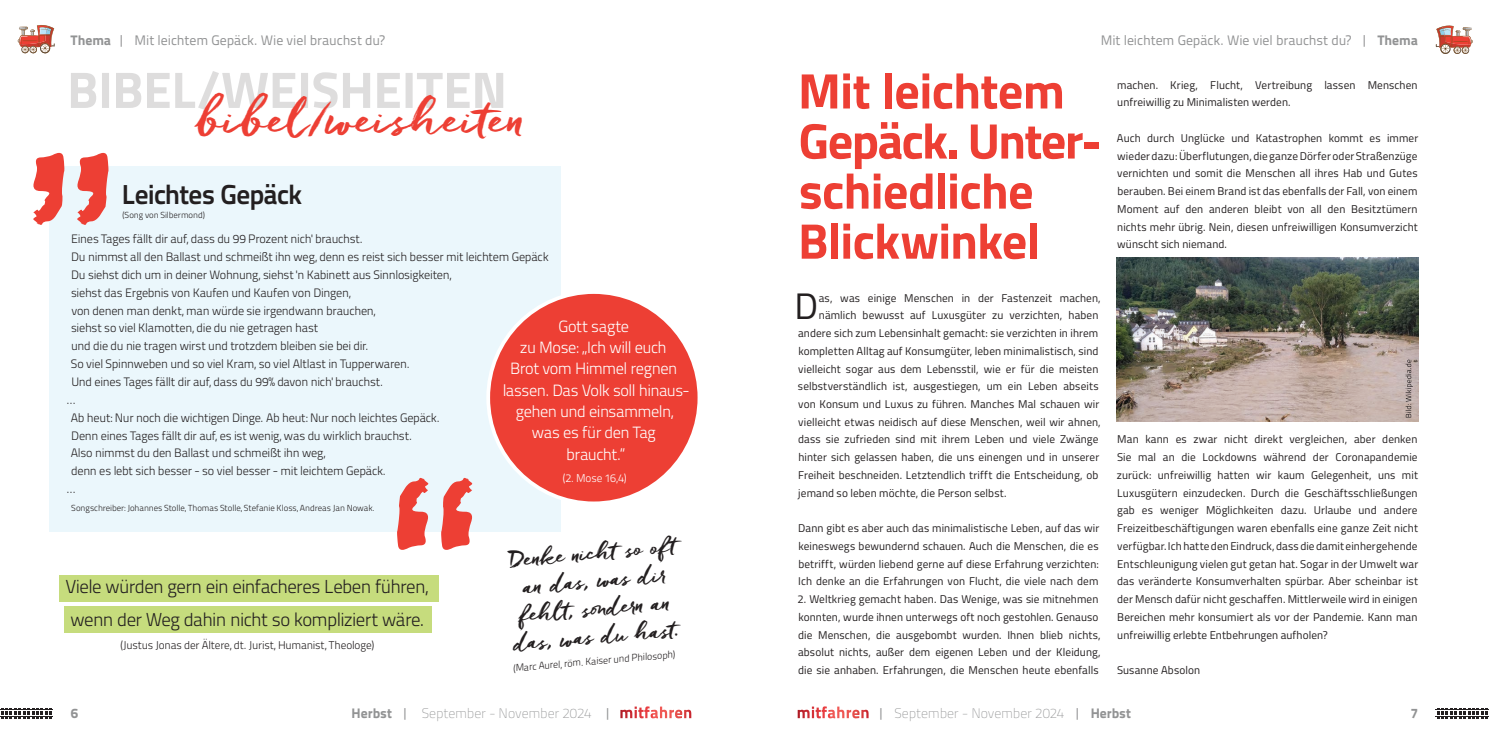
<style>
.page{position:relative;width:1489px;height:745px;background:#fff}
.page>*{position:absolute;margin:0;border:0;box-sizing:border-box;transform-origin:0 0}
.t1{font:700 50px/50px "Titillium";letter-spacing:-.015em;color:#ed3f34}
.t2{font:48px "Freeland";letter-spacing:.02em;color:#ed3f34}
.t3{font:36.88px "Titillium";color:#231f20}
.t4{font:27.38px "Titillium Text 25 L 800 wt";letter-spacing:-.03em;color:#231f20}
.t5{font:23.25px/27.9px "Freeland";color:#231f20;text-align:center}
.t6{font:18.75px/32.5px "Titillium Text 25 L 250 wt";letter-spacing:-.035em;color:#231f20}
.t7{font:16.25px/21.2px "Titillium Text 25 L 250 wt";letter-spacing:-.03em;color:#fff;text-align:center}
.t8{font:13.75px "Titillium Text 25 L 400 wt";letter-spacing:-.005em;color:#929394}
.t9{font:13.75px "Titillium Text 25 L 1 wt";letter-spacing:-.01em;color:#929394}
.t10{font:13.75px "Titillium Text 25 L 999 wt";color:#929394}
.t11{font:12.25px "Titillium Text 25 L 250 wt";letter-spacing:-.02em;color:#231f20}
.t12{font:11.25px/17.8px "Titillium";letter-spacing:.01em;color:#231f20;text-align:justify}
.t13{font:11.25px "Titillium Text 25 L 250 wt";letter-spacing:-.015em;color:#231f20}
.t14{font:11.25px "Titillium Text 25 L 250 wt";letter-spacing:-.01em;color:#fff}
.t15{font:10px "Titillium Text 25 L 250 wt";color:#231f20}
.t16{font:8.75px "Titillium Text 25 L 250 wt";letter-spacing:-.005em;color:#231f20}
.s1{font-family:"Titillium Text 25 L 999 wt"}
.s2{font-family:"Titillium Text 25 L 400 wt"}
</style>
<div class="page">
<svg style="left:0;top:708px;width:52px;height:10px"></svg>
<hr style="left:22px;top:714px;width:31px;height:2px;background:#231f20">
<hr style="left:22px;top:715px;width:31px;height:1px;background:#fff">
<hr style="left:22px;top:709px;width:31px;height:1px;background:#fff">
<hr style="left:1435px;top:714px;width:31px;height:2px;background:#231f20">
<hr style="left:1435px;top:715px;width:31px;height:1px;background:#fff">
<svg style="left:1436px;top:708px;width:52px;height:10px"></svg>
<svg style="left:620px;top:706px;width:71px;height:12px"></svg>
<svg style="left:797px;top:706px;width:71px;height:12px"></svg>
<img style="left:1116px;top:258px;width:301px;height:163px">
<svg style="left:1405px;top:359px;width:7px;height:58px"></svg>
<svg style="left:18px;top:25px;width:37px;height:29px"></svg>
<svg style="left:1435px;top:25px;width:37px;height:29px"></svg>
<svg style="left:71px;top:71px;width:432px;height:39px"></svg>
<div style="left:49px;top:166px;width:511px;height:365px;background:#ebf7fc"></div>
<svg style="left:33px;top:153px;width:75px;height:72px"></svg>
<svg style="left:397px;top:477px;width:75px;height:72px"></svg>
<div style="left:488px;top:292px;width:211px;height:211px;background:#ed3f34;border-radius:50%"></div>
<div style="left:59px;top:575px;width:379px;height:26px;background:#c6dc7d"></div>
<div style="left:64px;top:606px;width:368px;height:26px;background:#c6dc7d"></div>
<p class="t8" style="left:71px;top:30px;width:315px"><span class="s1">Thema</span> | Mit leichtem Gepäck. Wie viel brauchst du?</p>
<p class="t8" style="left:1100px;top:30px;width:319px">Mit leichtem Gepäck. Wie viel brauchst du? | <span class="s1">Thema</span></p>
<h2 class="t2" style="left:196px;top:87px;width:331px">bibel/weisheiten</h2>
<h3 class="t4" style="left:122px;top:173px;width:182px">Leichtes Gepäck</h3>
<p class="t16" style="left:122px;top:209px;width:84px">(Song von Silbermond)</p>
<p class="t11" style="left:71px;top:230px;width:293px">Eines Tages fällt dir auf, dass du 99 Prozent nich' brauchst.</p>
<p class="t11" style="left:71px;top:248px;width:479px">Du nimmst all den Ballast und schmeißt ihn weg, denn es reist sich besser mit leichtem Gepäck</p>
<p class="t11" style="left:71px;top:265px;width:382px">Du siehst dich um in deiner Wohnung, siehst 'n Kabinett aus Sinnlosigkeiten,</p>
<p class="t11" style="left:71px;top:283px;width:281px">siehst das Ergebnis von Kaufen und Kaufen von Dingen,</p>
<p class="t11" style="left:71px;top:301px;width:306px">von denen man denkt, man würde sie irgendwann brauchen,</p>
<p class="t11" style="left:71px;top:319px;width:249px">siehst so viel Klamotten, die du nie getragen hast</p>
<p class="t11" style="left:71px;top:337px;width:299px">und die du nie tragen wirst und trotzdem bleiben sie bei dir.</p>
<p class="t11" style="left:71px;top:354px;width:340px">So viel Spinnweben und so viel Kram, so viel Altlast in Tupperwaren.</p>
<p class="t11" style="left:71px;top:372px;width:313px">Und eines Tages fällt dir auf, dass du 99% davon nich' brauchst.</p>
<p class="t11" style="left:66px;top:390px;width:11px">…</p>
<p class="t11" style="left:71px;top:408px;width:370px">Ab heut: Nur noch die wichtigen Dinge. Ab heut: Nur noch leichtes Gepäck.</p>
<p class="t11" style="left:71px;top:426px;width:342px">Denn eines Tages fällt dir auf, es ist wenig, was du wirklich brauchst.</p>
<p class="t11" style="left:71px;top:444px;width:256px">Also nimmst du den Ballast und schmeißt ihn weg,</p>
<p class="t11" style="left:71px;top:461px;width:316px">denn es lebt sich besser - so viel besser - mit leichtem Gepäck.</p>
<p class="t11" style="left:66px;top:479px;width:11px">…</p>
<p class="t16" style="left:71px;top:501px;width:305px">Songschreiber: Johannes Stolle, Thomas Stolle, Stefanie Kloss, Andreas Jan Nowak.</p>
<h3 class="t7" style="left:502px;top:314px;width:188px">Gott sagte<br>zu Mose: „Ich will euch<br>Brot vom Himmel regnen lassen. Das Volk soll hinaus&shy;gehen und einsammeln, was es für den Tag braucht.“</h3>
<p class="t14" style="left:563px;top:469px;width:65px">(2. Mose 16,4)</p>
<h3 class="t6" style="left:65px;top:568px;width:364px">Viele würden gern ein einfacheres Leben führen, wenn der Weg dahin nicht so kompliziert wäre.</h3>
<p class="t13" style="left:120px;top:636px;width:255px">(Justus Jonas der Ältere, dt. Jurist, Humanist, Theologe)</p>
<h3 class="t5" style="left:504px;top:544px;width:173px;rotate:-5deg">Denke nicht so oft an das, was dir fehlt, son dern an das, was du hast.</h3>
<p class="t15" style="left:512px;top:660px;width:164px;rotate:-5deg">(Marc Aurel, röm. Kaiser und Philosoph)</p>
<h1 class="t1" style="left:798px;top:63px;width:305px">Mit leichtem<br>Gepäck. Unter&shy;schiedliche<br>Blickwinkel</h1>
<p class="t12" style="left:1117px;top:75px;width:302px">machen. Krieg, Flucht, Vertreibung lassen Menschen unfreiwillig zu Minimalisten werden.</p>
<p class="t12" style="left:1116px;top:128px;width:303px">Auch durch Unglücke und Katastrophen kommt es immer wieder dazu: Überflutungen, die ganze Dörfer oder Straßenzüge vernichten und somit die Menschen all ihres Hab und Gutes berauben. Bei einem Brand ist das ebenfalls der Fall, von einem Moment auf den anderen bleibt von all den Besitztümern nichts mehr übrig. Nein, diesen unfreiwilligen Konsumverzicht wünscht sich niemand.</p>
<h3 class="t3" style="left:794px;top:279px;width:25px">D</h3>
<p class="t12" style="left:818px;top:288px;width:283px">as, was einige Menschen in der Fastenzeit machen,</p>
<p class="t12" style="left:818px;top:306px;width:281px">nämlich bewusst auf Luxusgüter zu verzichten, haben</p>
<p class="t12" style="left:798px;top:323px;width:302px">andere sich zum Lebensinhalt gemacht: sie verzichten in ihrem</p>
<p class="t12" style="left:798px;top:341px;width:301px">kompletten Alltag auf Konsumgüter, leben minimalistisch, sind</p>
<p class="t12" style="left:798px;top:359px;width:302px">vielleicht sogar aus dem Lebensstil, wie er für die meisten</p>
<p class="t12" style="left:798px;top:376px;width:302px">selbstverständlich ist, ausgestiegen, um ein Leben abseits</p>
<p class="t12" style="left:798px;top:394px;width:302px">von Konsum und Luxus zu führen. Manches Mal schauen wir</p>
<p class="t12" style="left:798px;top:412px;width:304px">vielleicht etwas neidisch auf diese Menschen, weil wir ahnen,</p>
<p class="t12" style="left:798px;top:430px;width:302px">dass sie zufrieden sind mit ihrem Leben und viele Zwänge</p>
<p class="t12" style="left:798px;top:447px;width:302px">hinter sich gelassen haben, die uns einengen und in unserer</p>
<p class="t12" style="left:798px;top:465px;width:302px">Freiheit beschneiden. Letztendlich trifft die Entscheidung, ob</p>
<p class="t12" style="left:798px;top:483px;width:210px">jemand so leben möchte, die Person selbst.</p>
<p class="t12" style="left:798px;top:518px;width:302px">Dann gibt es aber auch das minimalistische Leben, auf das wir keineswegs bewundernd schauen. Auch die Menschen, die es betrifft, würden liebend gerne auf diese Erfahrung verzichten:<br>Ich denke an die Erfahrungen von Flucht, die viele nach dem</p>
<p class="t12" style="left:797px;top:589px;width:305px;text-align:left">2. Weltkrieg gemacht haben. Das Wenige, was sie mitnehmen konnten, wurde ihnen unterwegs oft noch gestohlen. Genauso die Menschen, die ausgebombt wurden. Ihnen blieb nichts, absolut nichts, außer dem eigenen Leben und der Kleidung, die sie anhaben. Erfahrungen, die Menschen heute ebenfalls</p>
<p class="t12" style="left:1116px;top:430px;width:303px">Man kann es zwar nicht direkt vergleichen, aber denken Sie mal an die Lockdowns während der Coronapandemie zurück: unfreiwillig hatten wir kaum Gelegenheit, uns mit Luxusgütern einzudecken. Durch die Geschäftsschließungen gab es weniger Möglichkeiten dazu. Urlaube und andere Freizeitbeschäftigungen waren ebenfalls eine ganze Zeit nicht verfügbar. Ich hatte den Eindruck, dass die damit einhergehende Entschleunigung vielen gut getan hat. Sogar in der Umwelt war das veränderte Konsumverhalten spürbar. Aber scheinbar ist der Mensch dafür nicht geschaffen. Mittlerweile wird in einigen Bereichen mehr konsumiert als vor der Pandemie. Kann man unfreiwillig erlebte Entbehrungen aufholen?</p>
<p class="t12" style="left:1116px;top:660px;width:85px">Susanne Absolon</p>
<p class="t10" style="left:71px;top:702px;width:9px">6</p>
<p class="t9" style="left:351px;top:703px;width:261px"><span class="s1">Herbst</span> <span class="s2">|</span> September - November 2024 <span class="s2">|</span></p>
<p class="t9" style="left:877px;top:703px;width:255px"><span class="s2">|</span> September - November 2024 <span class="s2">|</span> <span class="s1">Herbst</span></p>
<p class="t10" style="left:1410px;top:702px;width:9px">7</p>
</div>
